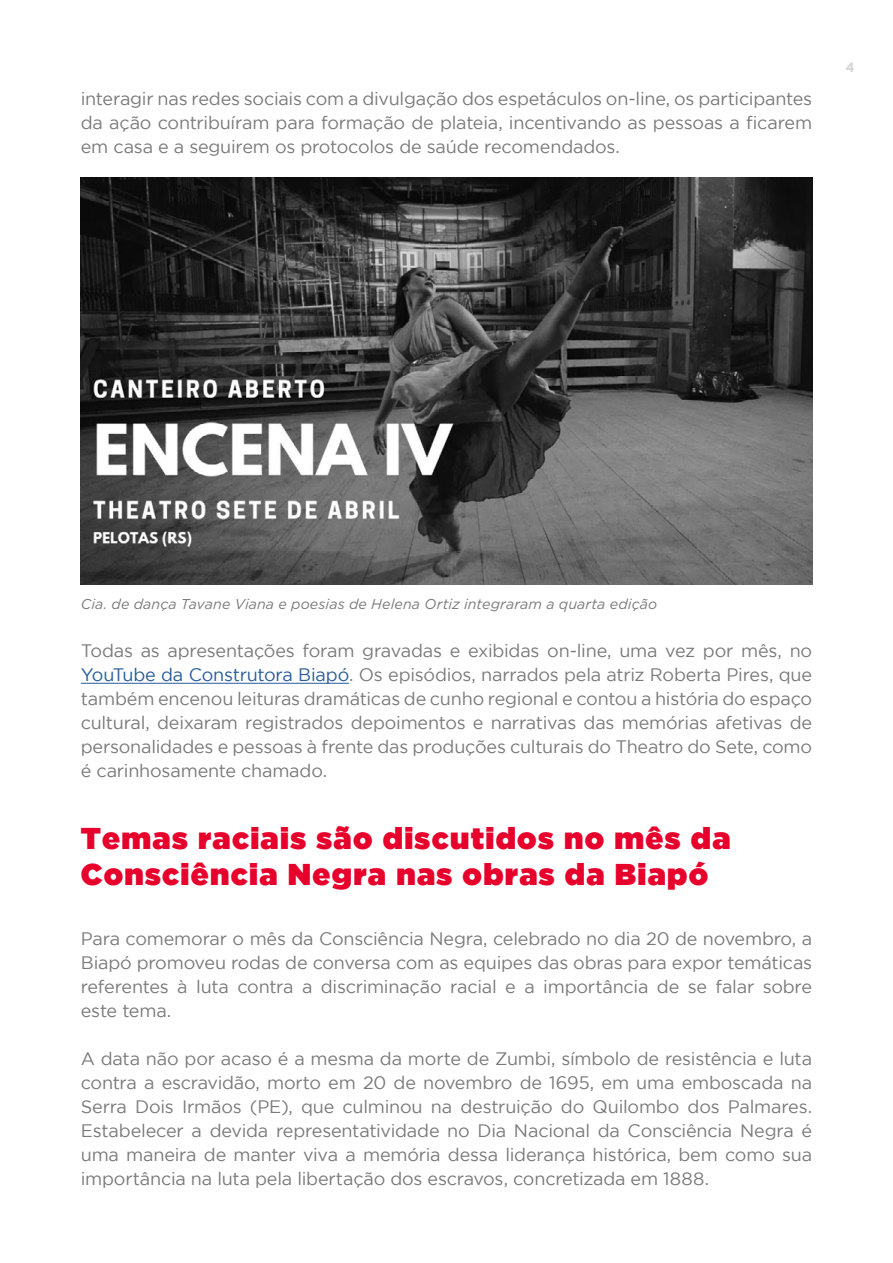
<style>
.page{position:relative;width:893px;height:1263px;background:#fff}
.page>*{position:absolute;margin:0;border:0;box-sizing:border-box;transform-origin:0 0}
.t1{font:30px/36px "Gotham Ultra";letter-spacing:.045em;color:#e6002b}
.t2{font:18px/24px "Gotham";letter-spacing:-.01em;color:#7a7a7a;text-align:justify}
.t3{font:italic 14.25px "Gotham";letter-spacing:.005em;color:#7a7a7a}
.t4{font:700 13.5px "Gotham";color:#d4d4d4}
.s1{color:#275b9b}
</style>
<div class="page">
<hr style="left:81px;top:683px;width:268px;height:1px;background:#275b9b">
<img style="left:81px;top:177px;width:731px;height:408px">
<p class="t2" style="left:81px;top:86px;width:733px">interagir nas redes sociais com a divulgação dos espetáculos on-line, os participantes da ação contribuíram para formação de plateia, incentivando as pessoas a ficarem em casa e a seguirem os protocolos de saúde recomendados.</p>
<p class="t4" style="left:845px;top:59px;width:11px">4</p>
<p class="t3" style="left:81px;top:596px;width:578px">Cia. de dança Tavane Viana e poesias de Helena Ortiz integraram a quarta edição</p>
<p class="t2" style="left:81px;top:638px;width:733px">Todas as apresentações foram gravadas e exibidas on-line, uma vez por mês, no <span class="s1">YouTube da Construtora Biapó</span>. Os episódios, narrados pela atriz Roberta Pires, que também encenou leituras dramáticas de cunho regional e contou a história do espaço cultural, deixaram registrados depoimentos e narrativas das memórias afetivas de personalidades e pessoas à frente das produções culturais do Theatro do Sete, como é carinhosamente chamado.</p>
<h1 class="t1" style="left:81px;top:819px;width:651px">Temas raciais são discutidos no mês da<br>Consciência Negra nas obras da Biapó</h1>
<p class="t2" style="left:81px;top:926px;width:733px">Para comemorar o mês da Consciência Negra, celebrado no dia 20 de novembro, a Biapó promoveu rodas de conversa com as equipes das obras para expor temáticas referentes à luta contra a discriminação racial e a importância de se falar sobre este tema.</p>
<p class="t2" style="left:81px;top:1046px;width:733px">A data não por acaso é a mesma da morte de Zumbi, símbolo de resistência e luta contra a escravidão, morto em 20 de novembro de 1695, em uma emboscada na Serra Dois Irmãos (PE), que culminou na destruição do Quilombo dos Palmares.<br>Estabelecer a devida representatividade no Dia Nacional da Consciência Negra é uma maneira de manter viva a memória dessa liderança histórica, bem como sua importância na luta pela libertação dos escravos, concretizada em 1888.</p>
</div>
